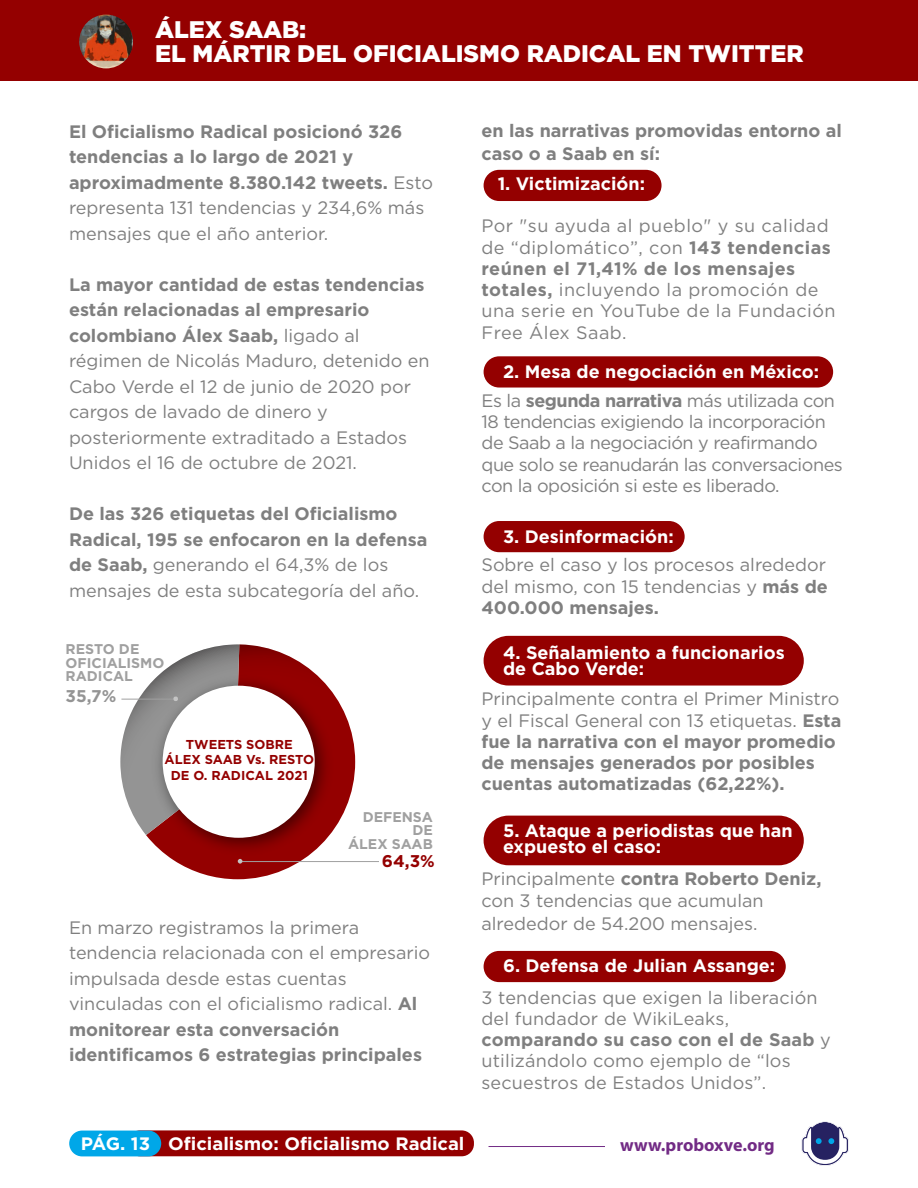
<style>
.page{position:relative;width:918px;height:1188px;background:#fff}
.page>*{position:absolute;margin:0;border:0;box-sizing:border-box;transform-origin:0 0}
.t1{font:900 24px/24px "Gotham";color:#fff}
.t2{font:18px/25.5px "Gotham";color:#7f7f7f}
.t3{font:700 18px/25.5px "Gotham";color:#7f7f7f}
.t4{font:700 18px/16.5px "Gotham";color:#fff}
.t5{font:18px/21.3px "Gotham";letter-spacing:.025em;color:#7f7f7f}
.t6{font:18px/21.3px "Gotham";letter-spacing:-.025em;color:#7f7f7f}
.t7{font:700 18px "Myriad Pro";color:#722b85}
.t8{font:700 16.95px "Gotham";color:#949494}
.t9{font:700 16.95px "Gotham";color:#940000}
.t10{font:700 14.1px/13.5px "Gotham";color:#a0a0a0;text-align:right}
.t11{font:700 12.9px/15.5px "Gotham";color:#940000;text-align:center}
.s1{font-weight:400}
.s2{font-weight:700}
.s3{font-weight:400;color:#7f7f7f}
.s4{color:#7f7f7f}
</style>
<div class="page">
<div style="left:484px;top:170px;width:178px;height:31px;background:#940000;border-radius:16px"></div>
<div style="left:484px;top:521px;width:201px;height:31px;background:#940000;border-radius:16px"></div>
<div style="left:484px;top:951px;width:302px;height:31px;background:#940000;border-radius:16px"></div>
<div style="left:484px;top:636px;width:320px;height:50px;background:#940000;border-radius:25px"></div>
<div style="left:484px;top:816px;width:320px;height:49px;background:#940000;border-radius:25px"></div>
<div style="left:484px;top:356px;width:349px;height:32px;background:#940000;border-radius:16px"></div>
<div style="left:0;top:0;width:918px;height:80px;background:#940000"></div>
<svg style="left:146px;top:644px;width:209px;height:235px"></svg>
<hr style="left:239px;top:861px;width:140px;height:1px;background:#a0a0a0">
<svg style="left:238px;top:859px;width:4px;height:5px"></svg>
<svg style="left:120px;top:644px;width:119px;height:191px"></svg>
<img style="left:79px;top:15px;width:54px;height:53px;border-radius:27px">
<div style="left:128px;top:1130px;width:346px;height:26px;background:#940000;border-radius:12px"></div>
<div style="left:69px;top:1131px;width:92px;height:25px;background:#00a7e8;border-radius:13px"></div>
<hr style="left:489px;top:1146px;width:283px;height:1px;background:#722b85">
<div style="left:605px;top:1131px;width:183px;height:48px;background:#fff"></div>
<svg style="left:802px;top:1122px;width:47px;height:44px"></svg>
<h1 class="t1" style="left:155px;top:17px;width:650px">ÁLEX SAAB:<br>EL MÁRTIR DEL OFICIALISMO RADICAL EN TWITTER</h1>
<p class="t3" style="left:69px;top:118px;width:365px">El Oficialismo Radical posicionó 326 tendencias a lo largo de 2021 y aproximadmente 8.380.142 tweets. <span class="s1">Esto representa 131 tendencias y 234,6% más mensajes que el año anterior.</span></p>
<p class="t2" style="left:69px;top:271px;width:362px"><span class="s2">La mayor cantidad de estas tendencias están relacionadas al empresario colombiano Álex Saab,</span> ligado al régimen de Nicolás Maduro, detenido en Cabo Verde el 12 de junio de 2020 por cargos de lavado de dinero y posteriormente extraditado a Estados Unidos el 16 de octubre de 2021.</p>
<p class="t3" style="left:69px;top:501px;width:360px">De las 326 etiquetas del Oficialismo Radical, 195 se enfocaron en la defensa de Saab, <span class="s1">generando el 64,3% de los mensajes de esta subcategoría del año.</span></p>
<p class="t10" style="left:66px;top:642px;width:100px;text-align:left">RESTO DE<br>OFICIALISMO<br>RADICAL</p>
<p class="t8" style="left:66px;top:685px;width:52px">35,7%</p>
<p class="t11" style="left:165px;top:737px;width:151px">TWEETS SOBRE<br>ÁLEX SAAB Vs. RESTO<br>DE O. RADICAL 2021</p>
<p class="t10" style="left:348px;top:810px;width:86px">DEFENSA<br>DE<br>ÁLEX SAAB</p>
<p class="t9" style="left:382px;top:849px;width:54px">64,3%</p>
<p class="t2" style="left:69px;top:914px;width:363px">En marzo registramos la primera tendencia relacionada con el empresario impulsada desde estas cuentas vinculadas con el oficialismo radical. <span class="s2">Al monitorear esta conversación identificamos 6 estrategias principales</span></p>
<p class="t3" style="left:482px;top:120px;width:362px;line-height:22.5px">en las narrativas promovidas entorno al caso o a Saab en sí:</p>
<p class="t4" style="left:498px;top:175px;width:149px">1. Victimización:</p>
<p class="t5" style="left:482px;top:215px;width:356px">Por "su ayuda al pueblo" y su calidad de “diplomático”, con <span class="s2">143 tendencias reúnen el 71,41% de los mensajes totales,</span> incluyendo la promoción de una serie en YouTube de la Fundación<br>Free Álex Saab.</p>
<p class="t4" style="left:482px;top:358px;width:355px;line-height:28.5px;text-align:center">2. Mesa de negociación en México:<br><span class="s3">Es la</span> <span class="s4">segunda narrativa</span> <span class="s3">más utilizada con</span></p>
<p class="t6" style="left:482px;top:411px;width:363px">18 tendencias exigiendo la incorporación de Saab a la negociación y reafirmando que solo se reanudarán las conversaciones con la oposición si este es liberado.</p>
<p class="t4" style="left:503px;top:528px;width:172px">3. Desinformación:</p>
<p class="t2" style="left:482px;top:554px;width:348px;line-height:21.3px;text-align:justify">Sobre el caso y los procesos alrededor del mismo, con 15 tendencias y <span class="s2">más de 400.000 mensajes.</span></p>
<p class="t4" style="left:503px;top:644px;width:283px">4. Señalamiento a funcionarios de Cabo Verde:</p>
<p class="t3" style="left:482px;top:688px;width:361px;line-height:21.3px"><span class="s1">Principalmente contra el Primer Ministro y el Fiscal General con 13 etiquetas.</span> Esta fue la narrativa con el mayor promedio de mensajes generados por posibles cuentas automatizadas (62,22%).</p>
<p class="t4" style="left:503px;top:822px;width:291px">5. Ataque a periodistas que han expuesto el caso:</p>
<p class="t2" style="left:482px;top:867px;width:342px;line-height:22.5px">Principalmente <span class="s2">contra Roberto Deniz, </span>con 3 tendencias que acumulan alrededor de 54.200 mensajes.</p>
<p class="t4" style="left:503px;top:957px;width:274px">6. Defensa de Julian Assange:</p>
<p class="t2" style="left:482px;top:986px;width:351px;line-height:21.3px">3 tendencias que exigen la liberación del fundador de WikiLeaks, <span class="s2">comparando su caso con el de Saab</span> y utilizándolo como ejemplo de “los secuestros de Estados Unidos”.</p>
<p class="t4" style="left:81px;top:1135px;width:385px">PÁG. 13 Oficialismo: Oficialismo Radical</p>
<p class="t7" style="left:620px;top:1133px;width:156px">www.proboxve.org</p>
</div>
